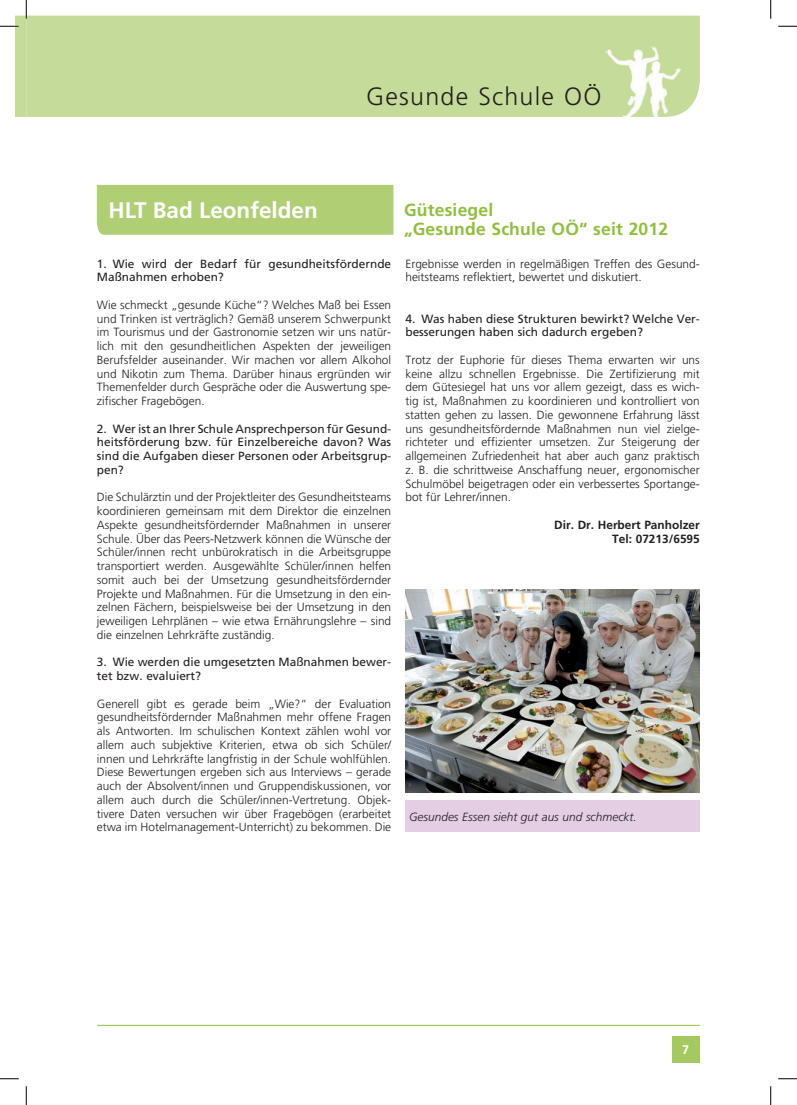
<style>
.page{position:relative;width:797px;height:1105px;background:#fff}
.page>*{position:absolute;margin:0;border:0;box-sizing:border-box;transform-origin:0 0}
.t1{font:300 25px "Frutiger LT Std";letter-spacing:.05em;color:#231f20}
.t2{font:700 22.5px "Frutiger LT Std";color:#fff}
.t3{font:700 17.5px/18.8px "Frutiger LT Std";letter-spacing:.01em;color:#90bf3e}
.t4{font:700 12.5px "Frutiger LT Std";color:#fff}
.t5{font:300 11.88px/13.8px "Frutiger LT Std";color:#231f20;text-align:justify}
.t6{font:11.88px/13.8px "Frutiger LT Std";color:#231f20}
.t7{font:700 11.88px/13.8px "Frutiger LT Std";color:#231f20;text-align:right}
.t8{font:italic 300 11.88px "Frutiger LT Std";color:#231f20}
</style>
<div class="page">
<div style="left:27px;top:16px;width:672px;height:101px;background:#c5db99"></div>
<img style="left:605px;top:47px;width:75px;height:70px">
<hr style="left:97px;top:1025px;width:602px;height:1px;background:#90bf3e">
<div style="left:672px;top:1036px;width:27px;height:27px;background:#a5c960"></div>
<div style="left:96px;top:184px;width:298px;height:51px;background:#b0cf74"></div>
<img style="left:405px;top:589px;width:294px;height:204px">
<div style="left:405px;top:801px;width:294px;height:31px;background:#e3cee4"></div>
<svg style="left:778px;top:25px;width:19px;height:2px"></svg>
<svg style="left:0;top:1078px;width:19px;height:1px"></svg>
<svg style="left:778px;top:1078px;width:19px;height:1px"></svg>
<svg style="left:0;top:0;width:27px;height:117px"></svg>
<svg style="left:25px;top:1086px;width:2px;height:19px"></svg>
<svg style="left:770px;top:0;width:1px;height:19px"></svg>
<svg style="left:770px;top:1086px;width:1px;height:19px"></svg>
<h1 class="t1" style="left:366px;top:82px;width:237px">Gesunde Schule OÖ</h1>
<h2 class="t2" style="left:109px;top:197px;width:211px">HLT Bad Leonfelden</h2>
<h3 class="t3" style="left:404px;top:201px;width:265px">Gütesiegel<br>„Gesunde Schule OÖ“ seit 2012</h3>
<p class="t6" style="left:97px;top:257px;width:296px">1. Wie wird der Bedarf für gesundheitsfördernde<br>Maßnahmen erhoben?</p>
<p class="t5" style="left:97px;top:298px;width:296px">Wie schmeckt „gesunde Küche“? Welches Maß bei Essen und Trinken ist verträglich? Gemäß unserem Schwerpunkt im Tourismus und der Gastronomie setzen wir uns natür&shy;lich mit den gesundheitlichen Aspekten der jeweiligen Berufsfelder auseinander. Wir machen vor allem Alkohol und Nikotin zum Thema. Darüber hinaus ergründen wir Themenfelder durch Gespräche oder die Auswertung spe&shy;zifischer Fragebögen.</p>
<p class="t6" style="left:97px;top:422px;width:296px;text-align:justify">2. Wer ist an Ihrer Schule Ansprechperson für Gesund&shy;heitsförderung bzw. für Einzelbereiche davon? Was sind die Aufgaben dieser Personen oder Arbeitsgrup&shy;pen?</p>
<p class="t5" style="left:97px;top:491px;width:296px">Die Schulärztin und der Projektleiter des Gesundheitsteams koordinieren gemeinsam mit dem Direktor die einzelnen Aspekte gesundheitsfördernder Maßnahmen in unserer Schule. Über das Peers-Netzwerk können die Wünsche der Schüler/innen recht unbürokratisch in die Arbeitsgruppe transportiert werden. Ausgewählte Schüler/innen helfen somit auch bei der Umsetzung gesundheitsfördernder Projekte und Maßnahmen. Für die Umsetzung in den ein&shy;zelnen Fächern, beispielsweise bei der Umsetzung in den jeweiligen Lehrplänen – wie etwa Ernährungslehre – sind die einzelnen Lehrkräfte zuständig.</p>
<p class="t6" style="left:97px;top:655px;width:296px">3. Wie werden die umgesetzten Maßnahmen bewer&shy;tet bzw. evaluiert?</p>
<p class="t5" style="left:97px;top:697px;width:296px">Generell gibt es gerade beim „Wie?“ der Evaluation gesundheitsfördernder Maßnahmen mehr offene Fragen als Antworten. Im schulischen Kontext zählen wohl vor allem auch subjektive Kriterien, etwa ob sich Schüler/ innen und Lehrkräfte langfristig in der Schule wohlfühlen.<br>Diese Bewertungen ergeben sich aus Interviews – gerade auch der Absolvent/innen und Gruppendiskussionen, vor allem auch durch die Schüler/innen-Vertretung. Objek&shy;tivere Daten versuchen wir über Fragebögen (erarbeitet etwa im Hotelmanagement-Unterricht) zu bekommen. Die</p>
<p class="t5" style="left:405px;top:257px;width:296px">Ergebnisse werden in regelmäßigen Treffen des Gesund&shy;heitsteams reflektiert, bewertet und diskutiert.</p>
<p class="t6" style="left:405px;top:312px;width:296px">4. Was haben diese Strukturen bewirkt? Welche Ver&shy;besserungen haben sich dadurch ergeben?</p>
<p class="t5" style="left:405px;top:353px;width:296px">Trotz der Euphorie für dieses Thema erwarten wir uns keine allzu schnellen Ergebnisse. Die Zertifizierung mit dem Gütesiegel hat uns vor allem gezeigt, dass es wich&shy;tig ist, Maßnahmen zu koordinieren und kontrolliert von statten gehen zu lassen. Die gewonnene Erfahrung lässt uns gesundheitsfördernde Maßnahmen nun viel zielge&shy;richteter und effizienter umsetzen. Zur Steigerung der allgemeinen Zufriedenheit hat aber auch ganz praktisch z. B. die schrittweise Anschaffung neuer, ergonomischer Schulmöbel beigetragen oder ein verbessertes Sportange&shy;bot für Lehrer/innen.</p>
<p class="t7" style="left:554px;top:518px;width:147px">Dir. Dr. Herbert Panholzer<br>Tel: 07213/6595</p>
<p class="t8" style="left:409px;top:810px;width:229px">Gesundes Essen sieht gut aus und schmeckt.</p>
<p class="t4" style="left:682px;top:1042px;width:8px">7</p>
</div>
